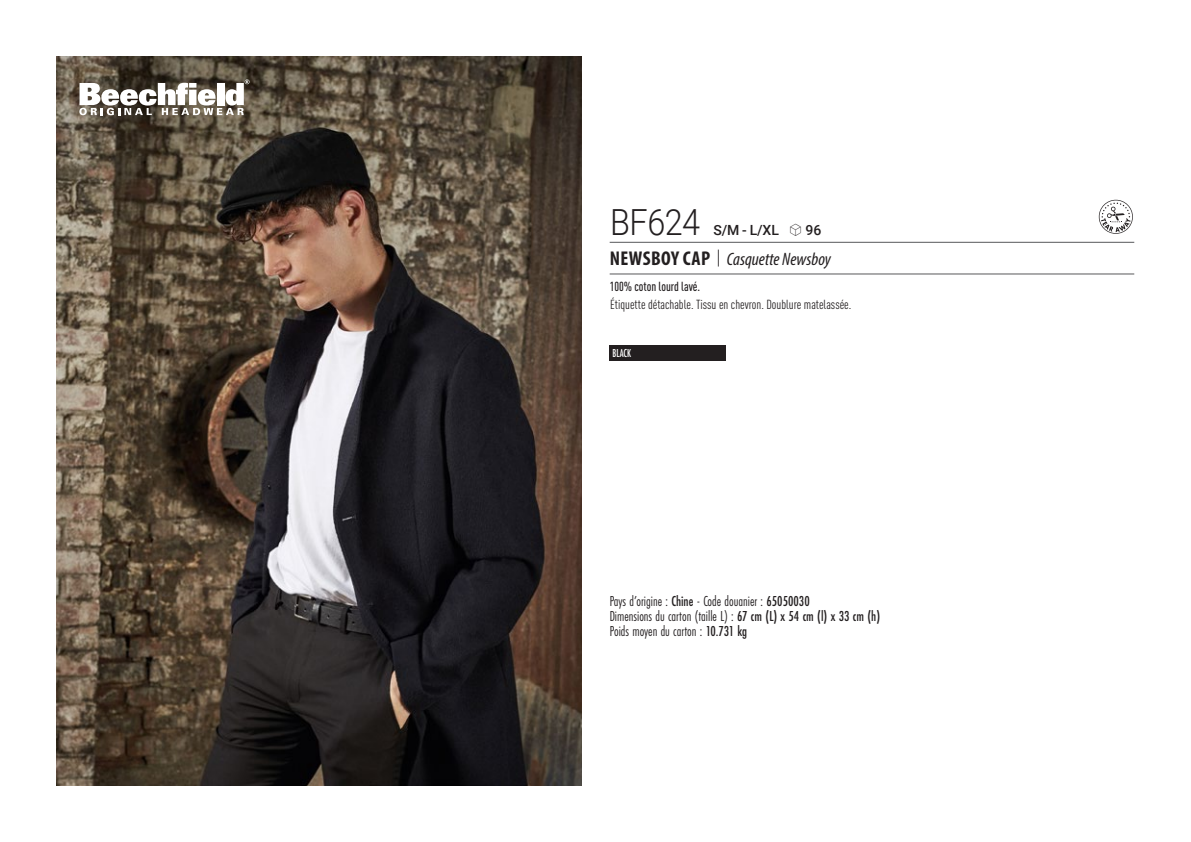
<style>
.page{position:relative;width:1191px;height:842px;background:#fff}
.page>*{position:absolute;margin:0;border:0;box-sizing:border-box;transform-origin:0 0}
.t1{font:300 36px "Roboto";letter-spacing:-.015em;color:#231f20;scale:.9 1}
.t2{font:italic 18px "Myriad Variable Concept";color:#231f20}
.t3{font:15px "Futura PT Cond";color:#231f20;scale:.95 1}
.t4{font:500 14px "Roboto";color:#231f20}
.t5{font:condensed 13px "DIN Pro";color:#231f20}
.grammage_2020{font:500 condensed 13px "DIN Pro";color:#231f20;scale:.95 1}
.Coloris_nuancier_bla{font:500 12px "Futura PT Cond";letter-spacing:-.01em;color:#fff;scale:.9 1}
.s1{font-family:"Linotype Shapeshifter";font-weight:400;font-size:16px}
.s2{font-family:"Myriad Pro";font-weight:700;font-style:normal;font-stretch:condensed;font-size:20px}
.s3{font-family:"Roboto Condensed";font-weight:300;font-style:normal;font-size:20px}
.s4{font-weight:500}
</style>
<div class="page">
<img style="left:57px;top:57px;width:524px;height:728px">
<svg style="left:79px;top:79px;width:170px;height:36px"></svg>
<div style="left:609px;top:345px;width:117px;height:16px;background:#231f20"></div>
<svg style="left:1098px;top:200px;width:34px;height:34px"></svg>
<hr style="left:609px;top:242px;width:525px;height:1px;background:#57585a">
<hr style="left:609px;top:274px;width:525px;height:1px;background:#57585a">
<p class="t1" style="left:610px;top:197px;width:102px">BF624</p>
<p class="t4" style="left:713px;top:220px;width:110px">S/M - L/XL <span class="s1">S</span> 96</p>
<p class="t2" style="left:610px;top:249px;width:223px"><span class="s2">NEWSBOY CAP</span> <span class="s3">|</span> Casquette Newsboy</p>
<p class="grammage_2020" style="left:609px;top:277px;width:97px">100% coton lourd lavé.</p>
<p class="t5" style="left:610px;top:295px;width:243px">Étiquette détachable. Tissu en chevron. Doublure matelassée.</p>
<p class="Coloris_nuancier_bla" style="left:612px;top:346px;width:22px">BLACK</p>
<p class="t3" style="left:609px;top:592px;width:212px">Pays d’origine : <span class="s4">Chine</span> - Code douanier : <span class="s4">65050030</span></p>
<p class="t3" style="left:609px;top:607px;width:286px">Dimensions du carton (taille L) : <span class="s4">67 cm (L) x 54 cm (l) x 33 cm (h)</span></p>
<p class="t3" style="left:609px;top:622px;width:146px">Poids moyen du carton : <span class="s4">10.731 kg</span></p>
</div>
